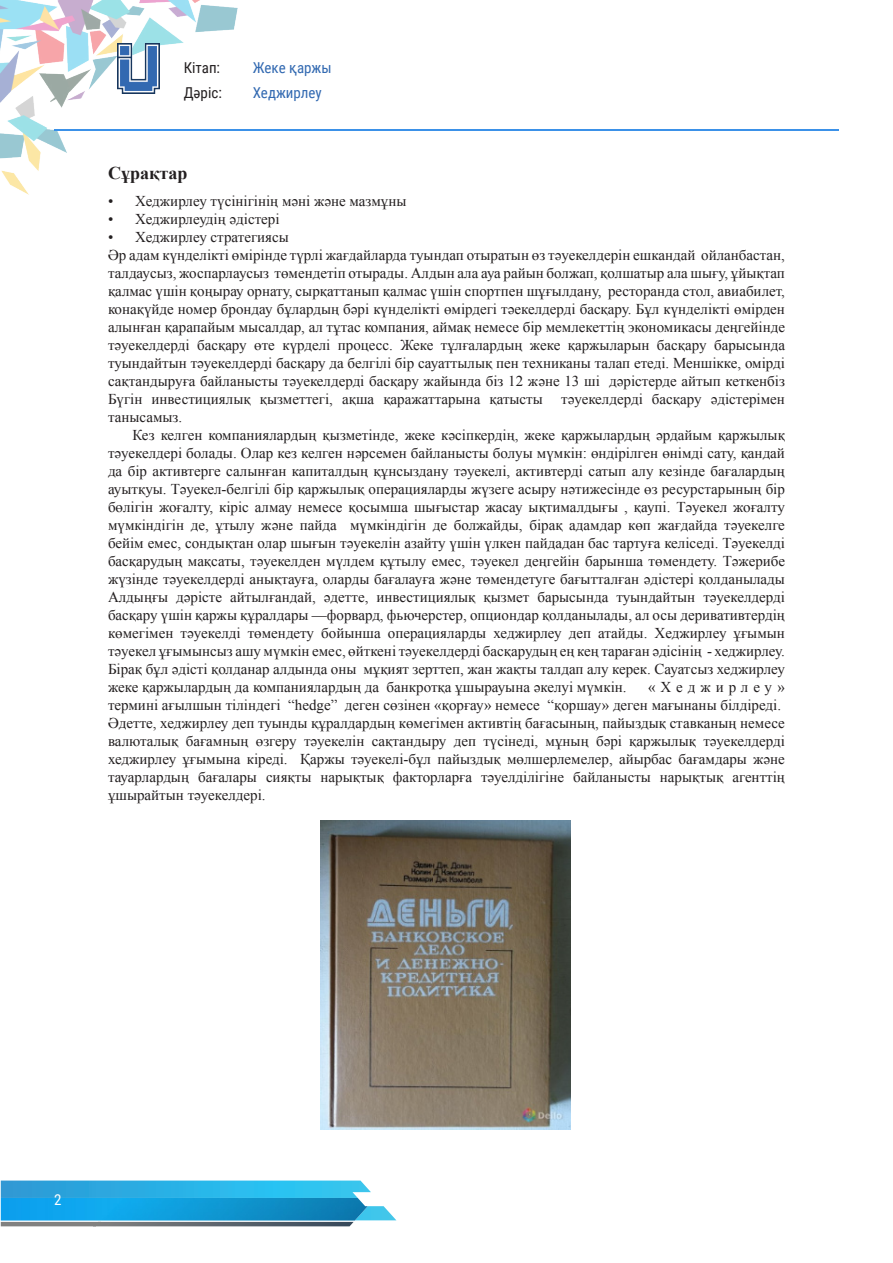
<style>
.page{position:relative;width:893px;height:1263px;background:#fff}
.page>*{position:absolute;margin:0;border:0;box-sizing:border-box;transform-origin:0 0}
.tema{font:700 18px "Times New Roman";color:#231f20}
.t1{font:15px/18px "Times New Roman";color:#231f20;text-align:justify}
.t2{font:15px/25.5px "Roboto Condensed";color:#3269b1}
.t3{font:15px/25.5px "Roboto Condensed";color:#231f20}
.t4{font:15px "Roboto Condensed";color:#fff}
</style>
<div class="page">
<img style="left:0;top:0;width:238px;height:195px">
<hr style="left:54px;top:129px;width:785px;height:2px;background:#3b91e8">
<img style="left:118px;top:44px;width:41px;height:49px">
<svg style="left:1px;top:1180px;width:395px;height:46px;background:#5bb6d9"></svg>
<img style="left:1px;top:1198px;width:367px;height:22px">
<img style="left:320px;top:821px;width:250px;height:309px">
<p class="t3" style="left:184px;top:54px;width:40px">Кітап:<br>Дәріс:</p>
<p class="t2" style="left:253px;top:54px;width:80px">Жеке қаржы<br>Хеджирлеу</p>
<p class="tema" style="left:108px;top:161px;width:81px">Сұрақтар</p>
<p class="t1" style="left:108px;top:192px;width:300px">• Хеджирлеу түсінігінің мәні және мазмұны</p>
<p class="t1" style="left:108px;top:210px;width:173px">• Хеджирлеудің әдістері</p>
<p class="t1" style="left:108px;top:228px;width:182px">• Хеджирлеу стратегиясы</p>
<p class="t1" style="left:108px;top:246px;width:678px">Әр адам күнделікті өмірінде түрлі жағдайларда туындап отыратын өз тәуекелдерін ешкандай ойланбастан, талдаусыз, жоспарлаусыз төмендетіп отырады. Алдын ала ауа райын болжап, қолшатыр ала шығу, ұйықтап қалмас үшін қоңырау орнату, сырқаттанып қалмас үшін спортпен шұғылдану, ресторанда стол, авиабилет, конақүйде номер брондау бұлардың бәрі күнделікті өмірдегі тәекелдерді басқару. Бұл күнделікті өмірден алынған қарапайым мысалдар, ал тұтас компания, аймақ немесе бір мемлекеттің экономикасы деңгейінде тәуекелдерді басқару өте күрделі процесс. Жеке тұлғалардың жеке қаржыларын басқару барысында туындайтын тәуекелдерді басқару да белгілі бір сауаттылық пен техниканы талап етеді. Меншікке, омірді сақтандыруға байланысты тәуекелдерді басқару жайында біз 12 және 13 ші дәрістерде айтып кеткенбіз Бүгін инвестициялық қызметтегі, ақша қаражаттарына қатысты тәуекелдерді басқару әдістерімен танысамыз.</p>
<p class="t1" style="left:108px;top:426px;width:678px;text-indent:24px">Кез келген компаниялардың қызметінде, жеке кәсіпкердің, жеке қаржылардың әрдайым қаржылық тәуекелдері болады. Олар кез келген нәрсемен байланысты болуы мүмкін: өндірілген өнімді сату, қандай да бір активтерге салынған капиталдың құнсыздану тәуекелі, активтерді сатып алу кезінде бағалардың ауытқуы. Тәуекел-белгілі бір қаржылық операцияларды жүзеге асыру нәтижесінде өз ресурстарының бір бөлігін жоғалту, кіріс алмау немесе қосымша шығыстар жасау ықтималдығы , қаупі. Тәуекел жоғалту мүмкіндігін де, ұтылу және пайда мүмкіндігін де болжайды, бірақ адамдар көп жағдайда тәуекелге бейім емес, сондықтан олар шығын тәуекелін азайту үшін үлкен пайдадан бас тартуға келіседі. Тәуекелді басқарудың мақсаты, тәуекелден мүлдем құтылу емес, тәуекел деңгейін барынша төмендету. Тәжерибе жүзінде тәуекелдерді анықтауға, оларды бағалауға және төмендетуге бағытталған әдістері қолданылады Алдыңғы дәрісте айтылғандай, әдетте, инвестициялық қызмет барысында туындайтын тәуекелдерді басқару үшін қаржы құралдары —форвард, фьючерстер, опциондар қолданылады, ал осы деривативтердің көмегімен тәуекелді төмендету бойынша операцияларды хеджирлеу деп атайды. Хеджирлеу ұғымын тәуекел ұғымынсыз ашу мүмкін емес, өйткені тәуекелдерді басқарудың ең кең тараған әдісінің - хеджирлеу.<br>Бірақ бұл әдісті қолданар алдында оны мұқият зерттеп, жан жақты талдап алу керек. Сауатсыз хеджирлеу жеке қаржылардың да компаниялардың да банкротқа ұшырауына әкелуі мүмкін.</p>
<p class="t1" style="left:108px;top:678px;width:678px;text-align:right">«Хеджирлеу»<br>термині ағылшын тіліндегі “hedge” деген сөзінен «қорғау» немесе “қоршау» деген мағынаны білдіреді.</p>
<p class="t1" style="left:108px;top:714px;width:678px">Әдетте, хеджирлеу деп туынды құралдардың көмегімен активтің бағасының, пайыздық ставканың немесе валюталық бағамның өзгеру тәуекелін сақтандыру деп түсінеді, мұның бәрі қаржылық тәуекелдерді хеджирлеу ұғымына кіреді. Қаржы тәуекелі-бұл пайыздық мөлшерлемелер, айырбас бағамдары және тауарлардың бағалары сияқты нарықтық факторларға тәуелділігіне байланысты нарықтық агенттің ұшырайтын тәуекелдері.</p>
<p class="t4" style="left:54px;top:1189px;width:9px">2</p>
</div>
